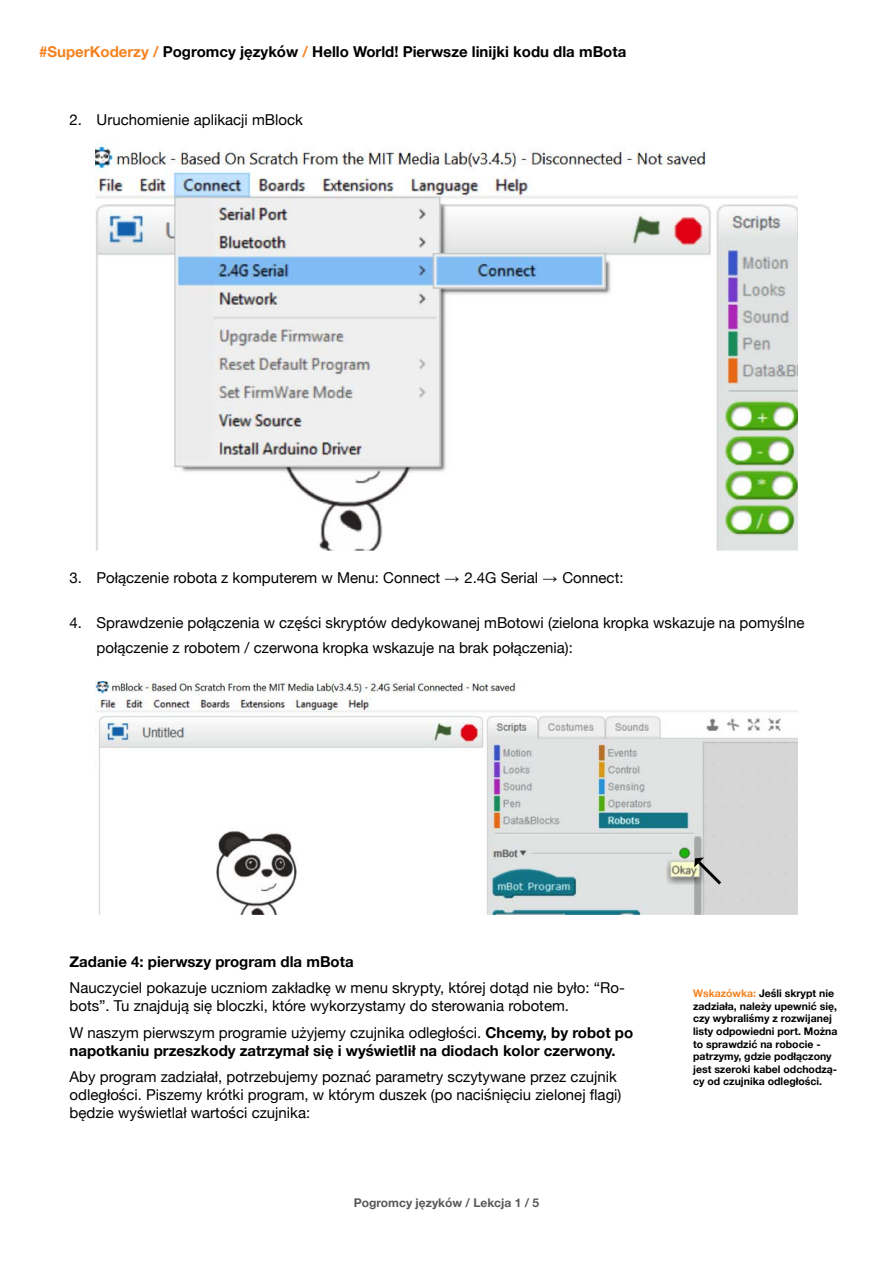
<style>
.page{position:relative;width:893px;height:1263px;background:#fff}
.page>*{position:absolute;margin:0;border:0;box-sizing:border-box;transform-origin:0 0}
.t1{font:15px/18px "Helvetica Neue";color:#000}
.t2{font:700 15px/18px "Helvetica Neue";color:#000}
.t3{font:700 12px "Helvetica Neue";color:#58595b}
.t4{font:700 10.5px/12.6px "Helvetica Neue";color:#000}
.s1{color:#f58220}
.s2{font-family:"Arial";font-weight:900}
.s3{font-weight:400}
</style>
<div class="page">
<img style="left:95px;top:142px;width:702px;height:409px">
<img style="left:95px;top:682px;width:702px;height:232px">
<svg style="left:694px;top:857px;width:30px;height:31px"></svg>
<p class="t2" style="left:39px;top:43px;width:589px"><span class="s1">#SuperKoderzy /</span> Pogromcy języków <span class="s1">/</span> Hello World! Pierwsze linijki kodu dla mBota</p>
<p class="t1" style="left:70px;top:111px;width:235px">2. Uruchomienie aplikacji mBlock</p>
<p class="t1" style="left:70px;top:570px;width:556px">3. Połączenie robota z komputerem w Menu: Connect <span class="s2">→</span> 2.4G Serial <span class="s2">→</span> Connect:</p>
<p class="t1" style="left:97px;top:611px;width:709px;line-height:25.2px;text-indent:-27px">4. Sprawdzenie połączenia w części skryptów dedykowanej mBotowi (zielona kropka wskazuje na pomyślne połączenie z robotem / czerwona kropka wskazuje na brak połączenia):</p>
<p class="t2" style="left:70px;top:953px;width:286px">Zadanie 4: pierwszy program dla mBota</p>
<p class="t1" style="left:70px;top:980px;width:557px">Nauczyciel pokazuje uczniom zakładkę w menu skrypty, której dotąd nie było: “Ro&shy;bots”. Tu znajdują się bloczki, które wykorzystamy do sterowania robotem.</p>
<p class="t2" style="left:70px;top:1024px;width:565px"><span class="s3">W naszym pierwszym programie użyjemy czujnika odległości.</span> Chcemy, by robot po napotkaniu przeszkody zatrzymał się i wyświetlił na diodach kolor czerwony.</p>
<p class="t1" style="left:70px;top:1069px;width:553px">Aby program zadziałał, potrzebujemy poznać parametry sczytywane przez czujnik odległości. Piszemy krótki program, w którym duszek (po naciśnięciu zielonej flagi) będzie wyświetlał wartości czujnika:</p>
<p class="t3" style="left:354px;top:1194px;width:187px">Pogromcy języków / Lekcja 1 / 5</p>
<p class="t4" style="left:693px;top:987px;width:146px"><span class="s1">Wskazówka:</span> Jeśli skrypt nie zadziała, należy upewnić się, czy wybraliśmy z rozwijanej listy odpowiedni port. Można to sprawdzić na robocie - patrzymy, gdzie podłączony jest szeroki kabel odchodzą&shy;cy od czujnika odległości.</p>
</div>
